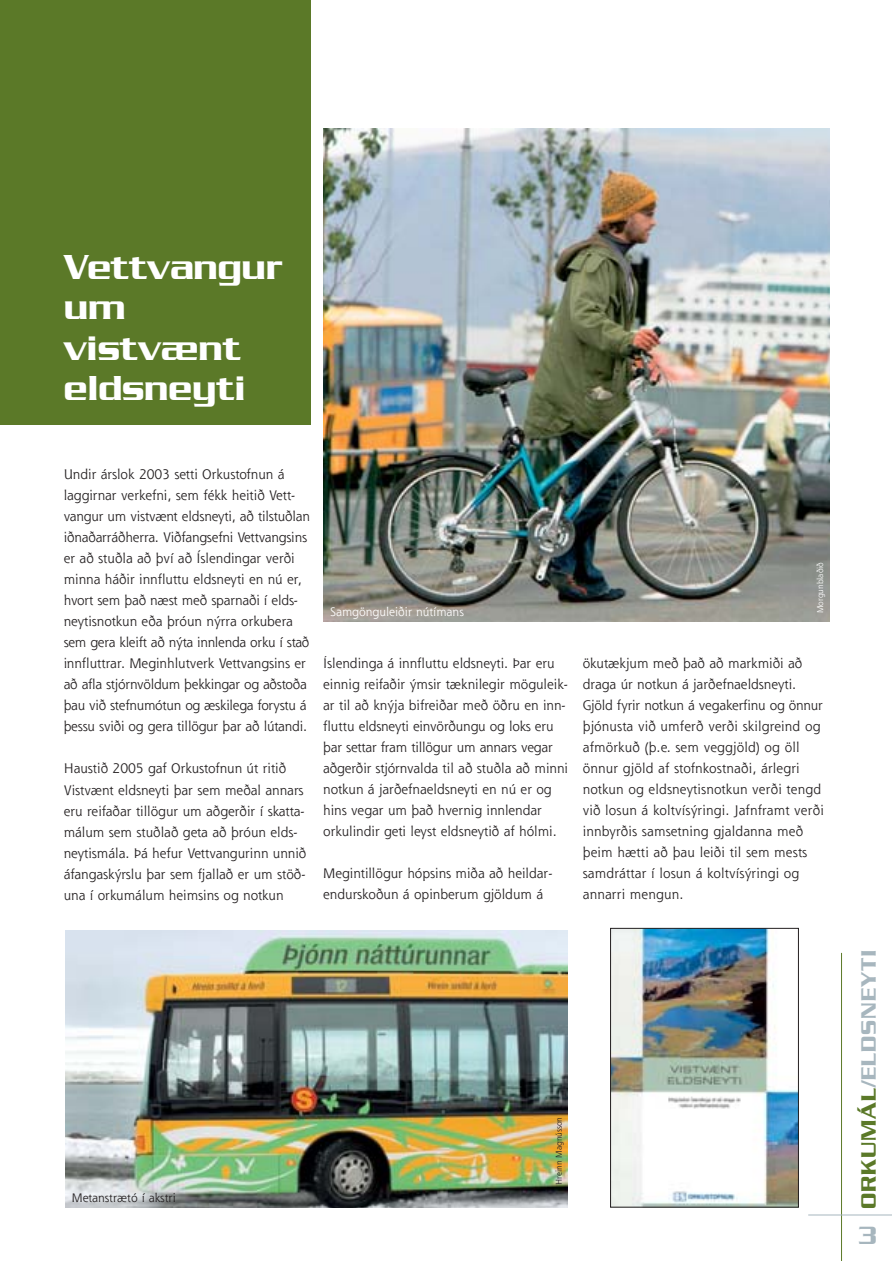
<style>
.page{position:relative;width:892px;height:1261px;background:#fff}
.page>*{position:absolute;margin:0;border:0;box-sizing:border-box;transform-origin:0 0}
.t1{font:500 37.5px/40.5px "Serpentine";color:#fff}
.t2{font:500 27px "Serpentine";color:#a7b6be}
.t3{font:500 22.5px "Serpentine";letter-spacing:.035em;color:#a7b6be}
.t4{font:13.5px/21px "Shannon";color:#231f20}
.t5{font:12px "Shannon";color:#fff}
.t6{font:12px "Shannon";color:#231f20}
.t7{font:8.25px "Shannon";color:#231f20}
.t8{font:8.25px "Shannon";color:#fff}
.s1{color:#5b7928}
</style>
<div class="page">
<img style="left:0;top:0;width:891px;height:1260px">
<h1 class="t1" style="left:64px;top:250px;width:220px">Vettvangur um vistvænt eldsneyti</h1>
<p class="t4" style="left:64px;top:465px;width:248px">Undir árslok 2003 setti Orkustofnun á laggirnar verkefni, sem fékk heitið Vett&shy;vangur um vistvænt eldsneyti, að tilstuðlan iðnaðarráðherra. Viðfangsefni Vettvangsins er að stuðla að því að Íslendingar verði minna háðir innfluttu eldsneyti en nú er, hvort sem það næst með sparnaði í elds&shy;neytisnotkun eða þróun nýrra orkubera sem gera kleift að nýta innlenda orku í stað innfluttrar. Meginhlutverk Vettvangsins er að afla stjórnvöldum þekkingar og aðstoða þau við stefnumótun og æskilega forystu á þessu sviði og gera tillögur þar að lútandi.</p>
<p class="t4" style="left:64px;top:759px;width:244px">Haustið 2005 gaf Orkustofnun út ritið Vistvænt eldsneyti þar sem meðal annars eru reifaðar tillögur um aðgerðir í skatta&shy;málum sem stuðlað geta að þróun elds&shy;neytismála. Þá hefur Vettvangurinn unnið áfangaskýrslu þar sem fjallað er um stöð&shy;una í orkumálum heimsins og notkun</p>
<p class="t5" style="left:330px;top:606px;width:135px">Samgönguleiðir nútímans</p>
<p class="t4" style="left:323px;top:653px;width:246px">Íslendinga á innfluttu eldsneyti. Þar eru einnig reifaðir ýmsir tæknilegir möguleik&shy;ar til að knýja bifreiðar með öðru en inn&shy;fluttu eldsneyti einvörðungu og loks eru þar settar fram tillögur um annars vegar aðgerðir stjórnvalda til að stuðla að minni notkun á jarðefnaeldsneyti en nú er og hins vegar um það hvernig innlendar orkulindir geti leyst eldsneytið af hólmi.</p>
<p class="t4" style="left:323px;top:863px;width:231px">Megintillögur hópsins miða að heildar&shy;endurskoðun á opinberum gjöldum á</p>
<p class="t8" style="left:816px;top:613px;width:53px;rotate:-90deg">Morgunblaðið</p>
<p class="t4" style="left:582px;top:653px;width:243px">ökutækjum með það að markmiði að draga úr notkun á jarðefnaeldsneyti.<br>Gjöld fyrir notkun á vegakerfinu og önnur þjónusta við umferð verði skilgreind og afmörkuð (þ.e. sem veggjöld) og öll önnur gjöld af stofnkostnaði, árlegri notkun og eldsneytisnotkun verði tengd við losun á koltvísýringi. Jafnframt verði innbyrðis samsetning gjaldanna með þeim hætti að þau leiði til sem mests samdráttar í losun á koltvísýringi og annarri mengun.</p>
<p class="t6" style="left:72px;top:1192px;width:105px">Metanstrætó í akstri</p>
<p class="t7" style="left:555px;top:1184px;width:69px;rotate:-90deg">Hreinn Magnússon</p>
<h3 class="t3" style="left:861px;top:1208px;width:260px;rotate:-90deg"><span class="s1">ORKUMÁL</span>/ELDSNEYTI</h3>
<h2 class="t2" style="left:858px;top:1226px;width:20px">3</h2>
</div>
